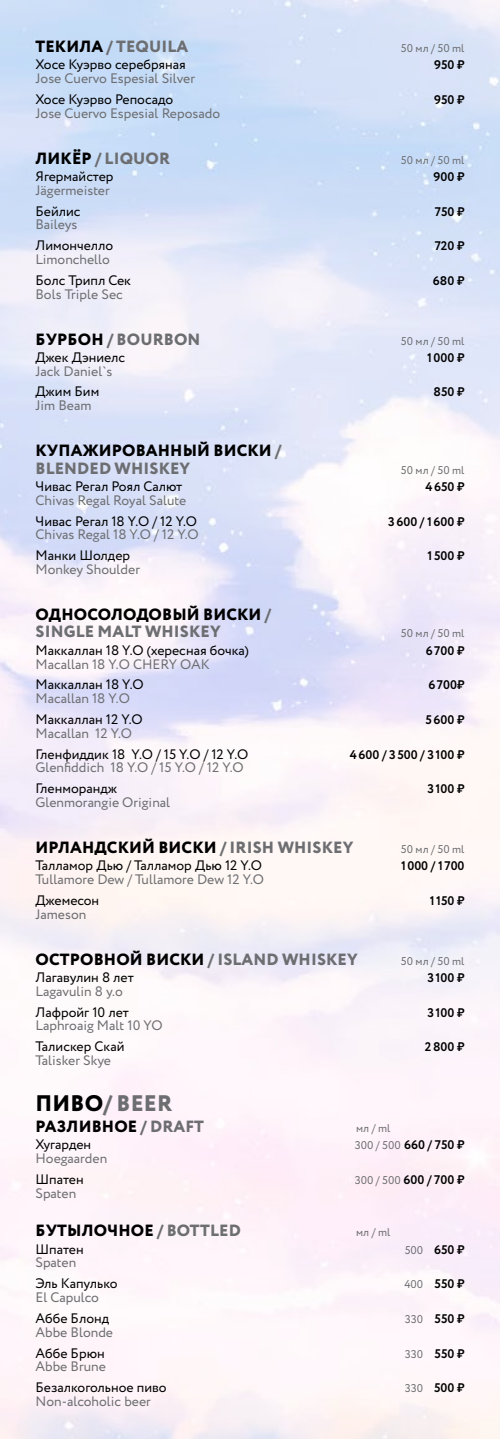
<style>
.page{position:relative;width:500px;height:1439px;background:#fff}
.page>*{position:absolute;margin:0;border:0;box-sizing:border-box;transform-origin:0 0}
.t1{font:800 22.5px "Circe";letter-spacing:.01em;color:#6d6e71}
.t2{font:800 16.25px/17.5px "Circe";letter-spacing:.01em;color:#000}
.t3{font:800 16.25px "Circe";letter-spacing:.01em;color:#6d6e71}
.t4{font:13.75px "Circe";color:#6d6e71}
.t5{font:13.75px "Circe";color:#000}
.t6{font:700 12.5px "Circe";color:#000}
.t7{font:11.25px "Circe";color:#6d6e71}
.s1{color:#000}
.s2{color:#6d6e71}
.s3{font-weight:400;font-size:11.25px;color:#6d6e71}
</style>
<div class="page">
<p class="t3" style="left:36px;top:35px;width:154px"><span class="s1">ТЕКИЛА</span> / TEQUILA</p>
<p class="t7" style="left:401px;top:41px;width:65px">50 мл / 50 ml</p>
<p class="t5" style="left:35px;top:56px;width:152px">Хосе Куэрво серебряная</p>
<p class="t6" style="left:434px;top:57px;width:32px">950 ₽</p>
<p class="t4" style="left:35px;top:69px;width:161px">Jose Cuervo Espesial Silver</p>
<p class="t5" style="left:35px;top:90px;width:139px">Хосе Куэрво Репосадо</p>
<p class="t6" style="left:434px;top:91px;width:32px">950 ₽</p>
<p class="t4" style="left:35px;top:104px;width:186px">Jose Cuervo Espesial Reposado</p>
<p class="t3" style="left:36px;top:147px;width:136px"><span class="s1">ЛИКЁР</span> / LIQUOR</p>
<p class="t7" style="left:401px;top:152px;width:65px">50 мл / 50 ml</p>
<p class="t5" style="left:35px;top:167px;width:80px">Ягермайстер</p>
<p class="t6" style="left:433px;top:168px;width:32px">900 ₽</p>
<p class="t4" style="left:35px;top:181px;width:76px">Jägermeister</p>
<p class="t5" style="left:35px;top:202px;width:47px">Бейлис</p>
<p class="t6" style="left:434px;top:203px;width:31px">750 ₽</p>
<p class="t4" style="left:35px;top:215px;width:44px">Baileys</p>
<p class="t5" style="left:35px;top:236px;width:79px">Лимончелло</p>
<p class="t6" style="left:434px;top:238px;width:31px">720 ₽</p>
<p class="t4" style="left:35px;top:250px;width:76px">Limonchello</p>
<p class="t5" style="left:35px;top:271px;width:97px">Болс Трипл Сек</p>
<p class="t6" style="left:433px;top:272px;width:33px">680 ₽</p>
<p class="t4" style="left:35px;top:285px;width:89px">Bols Triple Sec</p>
<p class="t3" style="left:36px;top:328px;width:166px"><span class="s1">БУРБОН</span> / BOURBON</p>
<p class="t7" style="left:401px;top:333px;width:65px">50 мл / 50 ml</p>
<p class="t5" style="left:35px;top:348px;width:91px">Джек Дэниелс</p>
<p class="t6" style="left:427px;top:349px;width:39px">1 000 ₽</p>
<p class="t4" style="left:35px;top:362px;width:78px">Jack Daniel`s</p>
<p class="t5" style="left:35px;top:383px;width:65px">Джим Бим</p>
<p class="t6" style="left:433px;top:384px;width:32px">850 ₽</p>
<p class="t4" style="left:35px;top:396px;width:57px">Jim Beam</p>
<p class="t2" style="left:36px;top:443px;width:247px">КУПАЖИРОВАННЫЙ ВИСКИ <span class="s2">/<br>BLENDED WHISKEY</span></p>
<p class="t7" style="left:401px;top:462px;width:65px">50 мл / 50 ml</p>
<p class="t5" style="left:35px;top:477px;width:148px">Чивас Регал Роял Салют</p>
<p class="t6" style="left:425px;top:478px;width:41px">4 650 ₽</p>
<p class="t4" style="left:35px;top:491px;width:152px">Chivas Regal Royal Salute</p>
<p class="t5" style="left:35px;top:512px;width:163px">Чивас Регал 18 Y.O / 12 Y.O</p>
<p class="t6" style="left:388px;top:513px;width:78px">3 600 / 1 600 ₽</p>
<p class="t4" style="left:35px;top:525px;width:165px">Chivas Regal 18 Y.O / 12 Y.O</p>
<p class="t5" style="left:35px;top:546px;width:96px">Манки Шолдер</p>
<p class="t6" style="left:427px;top:547px;width:38px">1 500 ₽</p>
<p class="t4" style="left:35px;top:560px;width:106px">Monkey Shoulder</p>
<p class="t2" style="left:36px;top:606px;width:237px">ОДНОСОЛОДОВЫЙ ВИСКИ <span class="s2">/<br>SINGLE MALT WHISKEY</span></p>
<p class="t7" style="left:401px;top:626px;width:65px">50 мл / 50 ml</p>
<p class="t5" style="left:35px;top:641px;width:215px">Маккаллан 18 Y.O (хересная бочка)</p>
<p class="t6" style="left:425px;top:642px;width:40px">6 700 ₽</p>
<p class="t4" style="left:35px;top:655px;width:176px">Macallan 18 Y.O CHERY OAK</p>
<p class="t5" style="left:35px;top:675px;width:110px">Маккаллан 18 Y.O</p>
<p class="t6" style="left:428px;top:677px;width:38px">6 700₽</p>
<p class="t4" style="left:35px;top:689px;width:96px">Macallan 18 Y.O</p>
<p class="t5" style="left:35px;top:710px;width:109px">Маккаллан 12 Y.O</p>
<p class="t6" style="left:425px;top:711px;width:40px">5 600 ₽</p>
<p class="t4" style="left:35px;top:724px;width:98px">Macallan 12 Y.O</p>
<p class="t5" style="left:35px;top:745px;width:214px">Гленфиддик 18 Y.O / 15 Y.O / 12 Y.O</p>
<p class="t6" style="left:350px;top:746px;width:116px">4 600 / 3 500 / 3 100 ₽</p>
<p class="t4" style="left:35px;top:758px;width:210px">Glenfiddich 18 Y.O / 15 Y.O / 12 Y.O</p>
<p class="t5" style="left:35px;top:779px;width:83px">Гленморандж</p>
<p class="t6" style="left:427px;top:780px;width:39px">3 100 ₽</p>
<p class="t4" style="left:35px;top:793px;width:136px">Glenmorangie Original</p>
<p class="t2" style="left:36px;top:839px;width:319px">ИРЛАНДСКИЙ ВИСКИ <span class="s2">/ IRISH WHISKEY</span></p>
<p class="t7" style="left:401px;top:841px;width:65px">50 мл / 50 ml</p>
<p class="t5" style="left:35px;top:856px;width:228px">Талламор Дью / Талламор Дью 12 Y.O</p>
<p class="t6" style="left:401px;top:857px;width:65px">1000 / 1 700</p>
<p class="t4" style="left:35px;top:870px;width:230px">Tullamore Dew / Tullamore Dew 12 Y.O</p>
<p class="t5" style="left:35px;top:891px;width:65px">Джемесон</p>
<p class="t6" style="left:429px;top:892px;width:36px">1 150 ₽</p>
<p class="t4" style="left:35px;top:905px;width:52px">Jameson</p>
<p class="t2" style="left:36px;top:951px;width:324px">ОСТРОВНОЙ ВИСКИ <span class="s2">/ ISLAND WHISKEY</span></p>
<p class="t7" style="left:401px;top:953px;width:65px">50 мл / 50 ml</p>
<p class="t5" style="left:35px;top:968px;width:100px">Лагавулин 8 лет</p>
<p class="t6" style="left:427px;top:969px;width:39px">3 100 ₽</p>
<p class="t4" style="left:35px;top:982px;width:89px">Lagavulin 8 y.o</p>
<p class="t5" style="left:35px;top:1002px;width:95px">Лафройг 10 лет</p>
<p class="t6" style="left:427px;top:1004px;width:39px">3 100 ₽</p>
<p class="t4" style="left:35px;top:1016px;width:129px">Laphroaig Malt 10 YO</p>
<p class="t5" style="left:35px;top:1037px;width:90px">Талискер Скай</p>
<p class="t6" style="left:425px;top:1038px;width:41px">2 800 ₽</p>
<p class="t4" style="left:35px;top:1051px;width:77px">Talisker Skye</p>
<h1 class="t1" style="left:36px;top:1088px;width:138px"><span class="s1">ПИВО</span>/ BEER</h1>
<p class="t2" style="left:36px;top:1118px;width:170px">РАЗЛИВНОЕ <span class="s2">/ DRAFT</span></p>
<p class="t7" style="left:356px;top:1120px;width:36px">мл / ml</p>
<p class="t5" style="left:35px;top:1135px;width:57px">Хугарден</p>
<p class="t6" style="left:354px;top:1136px;width:111px"><span class="s3">300 / 500</span> 660 / 750 ₽</p>
<p class="t4" style="left:35px;top:1149px;width:73px">Hoegaarden</p>
<p class="t5" style="left:35px;top:1170px;width:50px">Шпатен</p>
<p class="t6" style="left:354px;top:1171px;width:111px"><span class="s3">300 / 500</span> 600 / 700 ₽</p>
<p class="t4" style="left:35px;top:1183px;width:42px">Spaten</p>
<p class="t2" style="left:36px;top:1223px;width:207px">БУТЫЛОЧНОЕ <span class="s2">/ BOTTLED</span></p>
<p class="t7" style="left:356px;top:1225px;width:36px">мл / ml</p>
<p class="t5" style="left:35px;top:1240px;width:50px">Шпатен</p>
<p class="t6" style="left:404px;top:1241px;width:61px"><span class="s3">500</span> 650 ₽</p>
<p class="t4" style="left:35px;top:1253px;width:42px">Spaten</p>
<p class="t5" style="left:35px;top:1274px;width:84px">Эль Капулько</p>
<p class="t6" style="left:404px;top:1275px;width:62px"><span class="s3">400</span> 550 ₽</p>
<p class="t4" style="left:35px;top:1288px;width:65px">El Capulco</p>
<p class="t5" style="left:35px;top:1309px;width:75px">Аббе Блонд</p>
<p class="t6" style="left:405px;top:1310px;width:61px"><span class="s3">330</span> 550 ₽</p>
<p class="t4" style="left:35px;top:1323px;width:79px">Abbe Blonde</p>
<p class="t5" style="left:35px;top:1343px;width:71px">Аббе Брюн</p>
<p class="t6" style="left:405px;top:1345px;width:61px"><span class="s3">330</span> 550 ₽</p>
<p class="t4" style="left:35px;top:1357px;width:72px">Abbe Brune</p>
<p class="t5" style="left:35px;top:1378px;width:133px">Безалкогольное пиво</p>
<p class="t6" style="left:405px;top:1379px;width:61px"><span class="s3">330</span> 500 ₽</p>
<p class="t4" style="left:35px;top:1392px;width:117px">Non-alcoholic beer</p>
</div>
